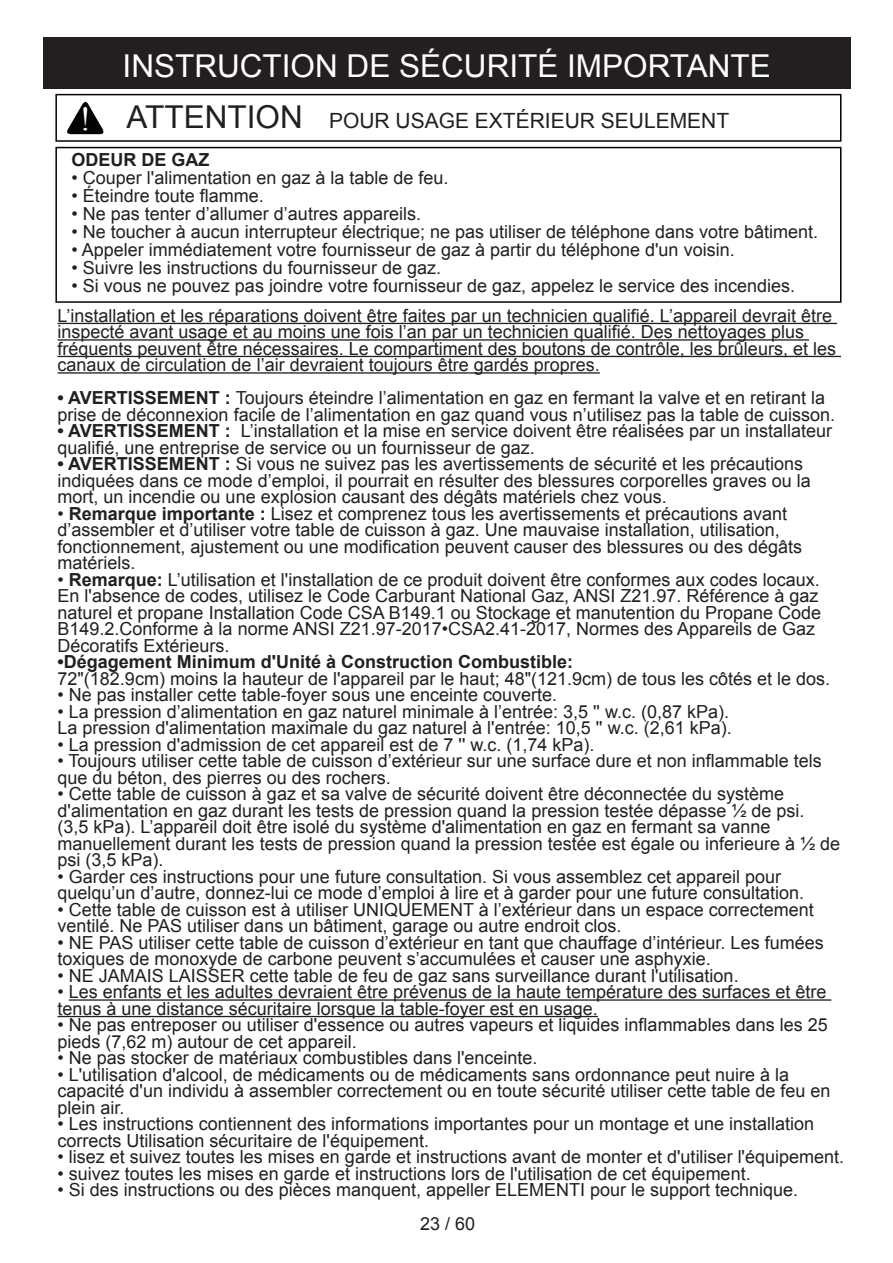
<style>
.page{position:relative;width:893px;height:1263px;background:#fff}
.page>*{position:absolute;margin:0;border:0;box-sizing:border-box;transform-origin:0 0}
.t1{font:31.5px "Arial";color:#fff}
.t2{font:21px "Arial";color:#231f20}
.t3{font:18px/16.5px "Arial";color:#231f20}
.t4{font:700 18px "Arial";color:#231f20}
.s1{font-family:"Times New Roman";font-size:33.6px;color:#fff}
.s2{font-size:31.5px}
.s3{font-weight:700}
</style>
<div class="page">
<hr style="left:58px;top:323px;width:779px;height:1px;background:#231f20">
<hr style="left:58px;top:339px;width:751px;height:2px;background:#231f20">
<hr style="left:58px;top:356px;width:783px;height:1px;background:#231f20">
<hr style="left:58px;top:372px;width:542px;height:2px;background:#231f20">
<hr style="left:69px;top:999px;width:762px;height:2px;background:#231f20">
<hr style="left:58px;top:1016px;width:540px;height:1px;background:#231f20">
<div style="left:43px;top:37px;width:808px;height:52px;background:#231f20"></div>
<div style="left:55px;top:94px;width:786px;height:48px;border:2px solid #030303"></div>
<svg style="left:67px;top:101px;width:37px;height:33px"></svg>
<div style="left:55px;top:147px;width:786px;height:156px;border:2px solid #030303"></div>
<h1 class="t1" style="left:123px;top:46px;width:650px">INSTRUCTION DE SÉCURITÉ IMPORTANTE</h1>
<p class="t2" style="left:80px;top:106px;width:651px"><span class="s1">!</span> <span class="s2">ATTENTION</span> POUR USAGE EXTÉRIEUR SEULEMENT</p>
<p class="t4" style="left:72px;top:148px;width:140px">ODEUR DE GAZ</p>
<p class="t3" style="left:72px;top:170px;width:378px">• Couper l'alimentation en gaz à la table de feu.</p>
<p class="t3" style="left:72px;top:188px;width:194px">• Éteindre toute flamme.</p>
<p class="t3" style="left:72px;top:206px;width:351px">• Ne pas tenter d’allumer d’autres appareils.</p>
<p class="t3" style="left:72px;top:224px;width:748px">• Ne toucher à aucun interrupteur électrique; ne pas utiliser de téléphone dans votre bâtiment.</p>
<p class="t3" style="left:72px;top:242px;width:665px">• Appeler immédiatement votre fournisseur de gaz à partir du téléphone d'un voisin.</p>
<p class="t3" style="left:72px;top:260px;width:371px">• Suivre les instructions du fournisseur de gaz.</p>
<p class="t3" style="left:72px;top:278px;width:725px">• Si vous ne pouvez pas joindre votre fournisseur de gaz, appelez le service des incendies.</p>
<p class="t3" style="left:58px;top:307px;width:780px">L’installation et les réparations doivent être faites par un technicien qualifié. L’appareil devrait être inspecté avant usage et au moins une fois l’an par un technicien qualifié. Des nettoyages plus fréquents peuvent être nécessaires. Le compartiment des boutons de contrôle, les brûleurs, et les canaux de circulation de l’air devraient toujours être gardés propres.</p>
<p class="t3" style="left:58px;top:390px;width:779px"><span class="s3">• AVERTISSEMENT :</span> Toujours éteindre l’alimentation en gaz en fermant la valve et en retirant la prise de déconnexion facile de l’alimentation en gaz quand vous n’utilisez pas la table de cuisson.</p>
<p class="t3" style="left:58px;top:423px;width:776px"><span class="s3">• AVERTISSEMENT :</span> L’installation et la mise en service doivent être réalisées par un installateur qualifié, une entreprise de service ou un fournisseur de gaz.</p>
<p class="t3" style="left:58px;top:456px;width:755px"><span class="s3">• AVERTISSEMENT :</span> Si vous ne suivez pas les avertissements de sécurité et les précautions indiquées dans ce mode d’emploi, il pourrait en résulter des blessures corporelles graves ou la mort, un incendie ou une explosion causant des dégâts matériels chez vous.</p>
<p class="t3" style="left:58px;top:505px;width:746px">• <span class="s3">Remarque importante :</span> Lisez et comprenez tous les avertissements et précautions avant d’assembler et d’utiliser votre table de cuisson à gaz. Une mauvaise installation, utilisation, fonctionnement, ajustement ou une modification peuvent causer des blessures ou des dégâts matériels.</p>
<p class="t3" style="left:58px;top:571px;width:765px">• <span class="s3">Remarque:</span> L’utilisation et l'installation de ce produit doivent être conformes aux codes locaux.<br>En l'absence de codes, utilisez le Code Carburant National Gaz, ANSI Z21.97. Référence à gaz naturel et propane Installation Code CSA B149.1 ou Stockage et manutention du Propane Code B149.2.Conforme à la norme ANSI Z21.97-2017•CSA2.41-2017, Normes des Appareils de Gaz Décoratifs Extérieurs.</p>
<p class="t4" style="left:58px;top:650px;width:517px">•Dégagement Minimum d'Unité à Construction Combustible:</p>
<p class="t3" style="left:58px;top:670px;width:774px">72"(182.9cm) moins la hauteur de l'appareil par le haut; 48"(121.9cm) de tous les côtés et le dos.</p>
<p class="t3" style="left:58px;top:687px;width:501px">• Ne pas installer cette table-foyer sous une enceinte couverte.</p>
<p class="t3" style="left:58px;top:703px;width:676px">• La pression d’alimentation en gaz naturel minimale à l’entrée: 3,5 '' w.c. (0,87 kPa).<br>La pression d'alimentation maximale du gaz naturel à l'entrée: 10,5 '' w.c. (2,61 kPa).</p>
<p class="t3" style="left:58px;top:736px;width:538px">• La pression d'admission de cet appareil est de 7 '' w.c. (1,74 kPa).</p>
<p class="t3" style="left:58px;top:753px;width:766px">• Toujours utiliser cette table de cuisson d’extérieur sur une surface dure et non inflammable tels que du béton, des pierres ou des rochers.</p>
<p class="t3" style="left:58px;top:786px;width:784px">• Cette table de cuisson à gaz et sa valve de sécurité doivent être déconnectée du système d'alimentation en gaz durant les tests de pression quand la pression testée dépasse ½ de psi.<br>(3,5 kPa). L’appareil doit être isolé du système d'alimentation en gaz en fermant sa vanne manuellement durant les tests de pression quand la pression testée est égale ou inferieure à ½ de psi (3,5 kPa).</p>
<p class="t3" style="left:58px;top:868px;width:748px">• Garder ces instructions pour une future consultation. Si vous assemblez cet appareil pour quelqu’un d’autre, donnez-lui ce mode d’emploi à lire et à garder pour une future consultation.</p>
<p class="t3" style="left:58px;top:901px;width:758px">• Cette table de cuisson est à utiliser UNIQUEMENT à l’extérieur dans un espace correctement ventilé. Ne PAS utiliser dans un bâtiment, garage ou autre endroit clos.</p>
<p class="t3" style="left:58px;top:934px;width:768px">• NE PAS utiliser cette table de cuisson d’extérieur en tant que chauffage d’intérieur. Les fumées toxiques de monoxyde de carbone peuvent s’accumulées et causer une asphyxie.</p>
<p class="t3" style="left:58px;top:967px;width:683px">• NE JAMAIS LAISSER cette table de feu de gaz sans surveillance durant l'utilisation.</p>
<p class="t3" style="left:58px;top:984px;width:770px">• Les enfants et les adultes devraient être prévenus de la haute température des surfaces et être tenus à une distance sécuritaire lorsque la table-foyer est en usage.</p>
<p class="t3" style="left:58px;top:1017px;width:772px">• Ne pas entreposer ou utiliser d'essence ou autres vapeurs et liquides inflammables dans les 25 pieds (7,62 m) autour de cet appareil.</p>
<p class="t3" style="left:58px;top:1050px;width:481px">• Ne pas stocker de matériaux combustibles dans l'enceinte.</p>
<p class="t3" style="left:58px;top:1066px;width:774px">• L'utilisation d'alcool, de médicaments ou de médicaments sans ordonnance peut nuire à la capacité d'un individu à assembler correctement ou en toute sécurité utiliser cette table de feu en plein air.</p>
<p class="t3" style="left:58px;top:1116px;width:758px">• Les instructions contiennent des informations importantes pour un montage et une installation corrects Utilisation sécuritaire de l'équipement.</p>
<p class="t3" style="left:58px;top:1149px;width:788px">• lisez et suivez toutes les mises en garde et instructions avant de monter et d'utiliser l'équipement.</p>
<p class="t3" style="left:58px;top:1165px;width:695px">• suivez toutes les mises en garde et instructions lors de l'utilisation de cet équipement.</p>
<p class="t3" style="left:58px;top:1182px;width:742px">• Si des instructions ou des pièces manquent, appeller ELEMENTI pour le support technique.</p>
<p class="t3" style="left:420px;top:1215px;width:57px">23 / 60</p>
</div>
